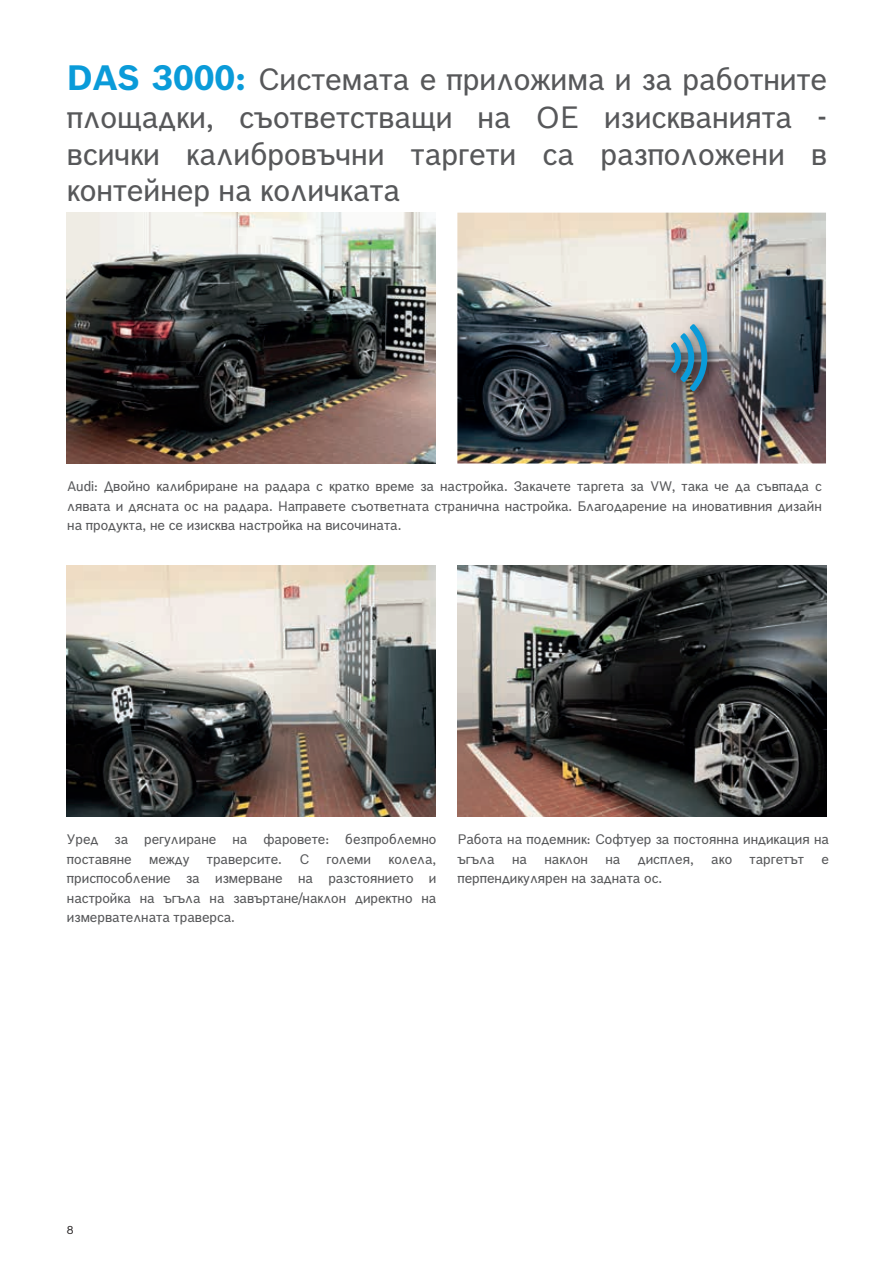
<style>
.page{position:relative;width:893px;height:1263px;background:#fff}
.page>*{position:absolute;margin:0;border:0;box-sizing:border-box;transform-origin:0 0}
.t1{font:30px/37.2px "Bosch Office Sans";color:#57585a;text-align:justify}
.t2{font:13.5px/19.5px "Bosch Office Sans";color:#57585a;text-align:justify}
.t3{font:11.25px "Bosch Sans";color:#231f20}
.s1{font-family:"Bosch Sans";font-weight:700;font-size:34.5px;color:#0a9bd9}
</style>
<div class="page">
<img style="left:67px;top:213px;width:369px;height:250px">
<img style="left:67px;top:566px;width:369px;height:250px">
<img style="left:457px;top:213px;width:369px;height:250px">
<img style="left:457px;top:566px;width:369px;height:250px">
<img style="left:666px;top:319px;width:53px;height:83px">
<svg style="left:671px;top:324px;width:36px;height:67px"></svg>
<h1 class="t1" style="left:67px;top:59px;width:762px"><span class="s1">DAS 3000:</span> Системата е приложима и за работните площадки, съответстващи на OE изискванията - всички калибровъчни таргети са разположени в контейнер на количката</h1>
<p class="t2" style="left:67px;top:476px;width:756px">Audi: Двойно калибриране на радара с кратко време за настройка. Закачете таргета за VW, така че да съвпада с лявата и дясната ос на радара. Направете съответната странична настройка. Благодарение на иновативния дизайн на продукта, не се изисква настройка на височината.</p>
<p class="t2" style="left:67px;top:829px;width:371px">Уред за регулиране на фаровете: безпроблемно поставяне</p>
<p class="t2" style="left:149px;top:848px;width:42px">между</p>
<p class="t2" style="left:207px;top:848px;width:77px">траверсите.</p>
<p class="t2" style="left:299px;top:848px;width:11px">С</p>
<p class="t2" style="left:326px;top:848px;width:46px">големи</p>
<p class="t2" style="left:67px;top:848px;width:371px;text-indent:321px">колела, приспособление за измерване на разстоянието и настройка на ъгъла на завъртане/наклон директно на измервателната траверса.</p>
<p class="t2" style="left:457px;top:829px;width:373px">Работа на подемник: Софтуер за постоянна индикация на ъгъла</p>
<p class="t2" style="left:512px;top:848px;width:16px">на</p>
<p class="t2" style="left:544px;top:848px;width:45px">наклон</p>
<p class="t2" style="left:605px;top:848px;width:16px">на</p>
<p class="t2" style="left:638px;top:848px;width:57px">дисплея,</p>
<p class="t2" style="left:711px;top:848px;width:22px">ако</p>
<p class="t2" style="left:750px;top:848px;width:56px">таргетът</p>
<p class="t2" style="left:821px;top:848px;width:9px">е</p>
<p class="t2" style="left:457px;top:868px;width:206px">перпендикулярен на задната ос.</p>
<p class="t3" style="left:67px;top:1223px;width:8px">8</p>
</div>
